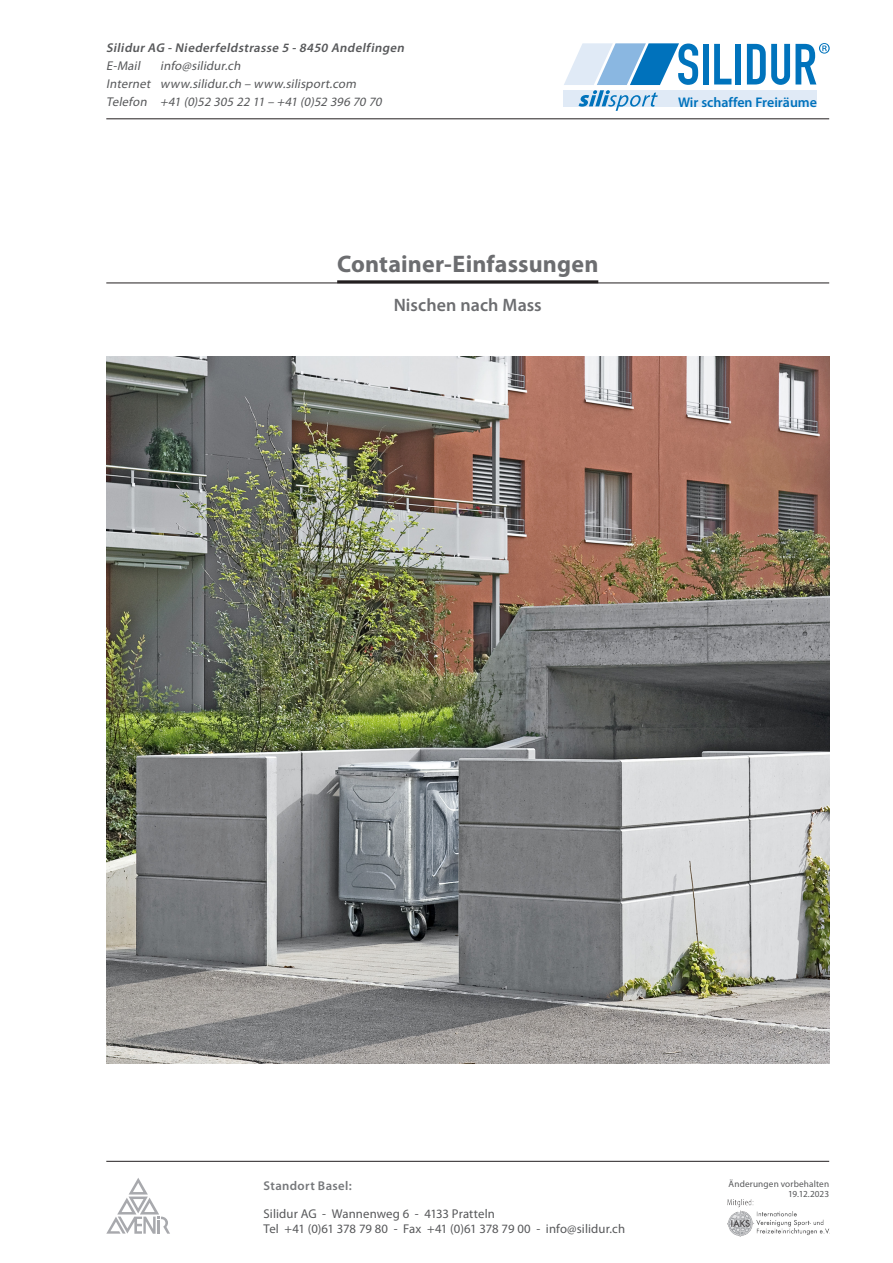
<style>
.page{position:relative;width:893px;height:1263px;background:#fff}
.page>*{position:absolute;margin:0;border:0;box-sizing:border-box;transform-origin:0 0}
.t1{font:700 24px "Myriad Pro";letter-spacing:.005em;color:#6c6d70}
.t2{font:600 18px "Myriad Pro";letter-spacing:.005em;color:#6c6d70}
.t3{font:600 13.95px "Myriad Pro";color:#0072bc}
.t4{font:italic 12.75px/18px "Myriad Pro";color:#57585a}
.t5{font:12.75px/15px "Myriad Pro";letter-spacing:.005em;color:#57585a}
.t6{font:italic 600 12.75px "Myriad Pro";color:#57585a}
.t7{font:600 12.75px "Myriad Pro";letter-spacing:.03em;color:#76787b}
.t8{font:9.3px/10.5px "Myriad Pro";letter-spacing:.015em;color:#57585a;text-align:right}
</style>
<div class="page">
<img style="left:106px;top:357px;width:723px;height:706px">
<hr style="left:106px;top:283px;width:723px;height:1px;background:#231f20">
<hr style="left:337px;top:280px;width:261px;height:3px;background:#231f20">
<svg style="left:106px;top:1178px;width:64px;height:56px"></svg>
<hr style="left:106px;top:118px;width:723px;height:1px;background:#231f20">
<img style="left:728px;top:1200px;width:102px;height:37px">
<hr style="left:106px;top:1161px;width:723px;height:1px;background:#231f20">
<div style="left:563px;top:90px;width:253px;height:17px;background:#e0eaf6"></div>
<div style="left:703px;top:44px;width:5px;height:41px;background:#0073bc"></div>
<svg style="left:714px;top:44px;width:17px;height:41px"></svg>
<div style="left:735px;top:44px;width:6px;height:41px;background:#0073bc"></div>
<svg style="left:747px;top:43px;width:83px;height:42px"></svg>
<svg style="left:564px;top:43px;width:134px;height:68px"></svg>
<p class="t6" style="left:106px;top:39px;width:302px">Silidur AG -Niederfeldstrasse 5 -8450 Andelfingen</p>
<p class="t4" style="left:106px;top:56px;width:38px">E-Mail</p>
<p class="t4" style="left:106px;top:56px;width:280px;text-indent:54px">info@silidur.ch<br>Internet www.silidur.ch – www.silisport.com<br>Telefon +41 (0)52 305 22 11 – +41 (0)52 396 70 70</p>
<h1 class="t1" style="left:337px;top:248px;width:263px">Container-Einfassungen</h1>
<h2 class="t2" style="left:394px;top:293px;width:150px">Nischen nach Mass</h2>
<p class="t3" style="left:678px;top:93px;width:141px">Wir schaffen Freiräume</p>
<p class="t7" style="left:264px;top:1177px;width:90px">Standort Basel:</p>
<p class="t5" style="left:264px;top:1206px;width:363px">Silidur AG - Wannenweg 6 - 4133 Pratteln<br>Tel +41 (0)61 378 79 80 - Fax +41 (0)61 378 79 00 - info@silidur.ch</p>
<p class="t8" style="left:729px;top:1178px;width:102px">Änderungen vorbehalten<br>19.12.2023</p>
</div>
